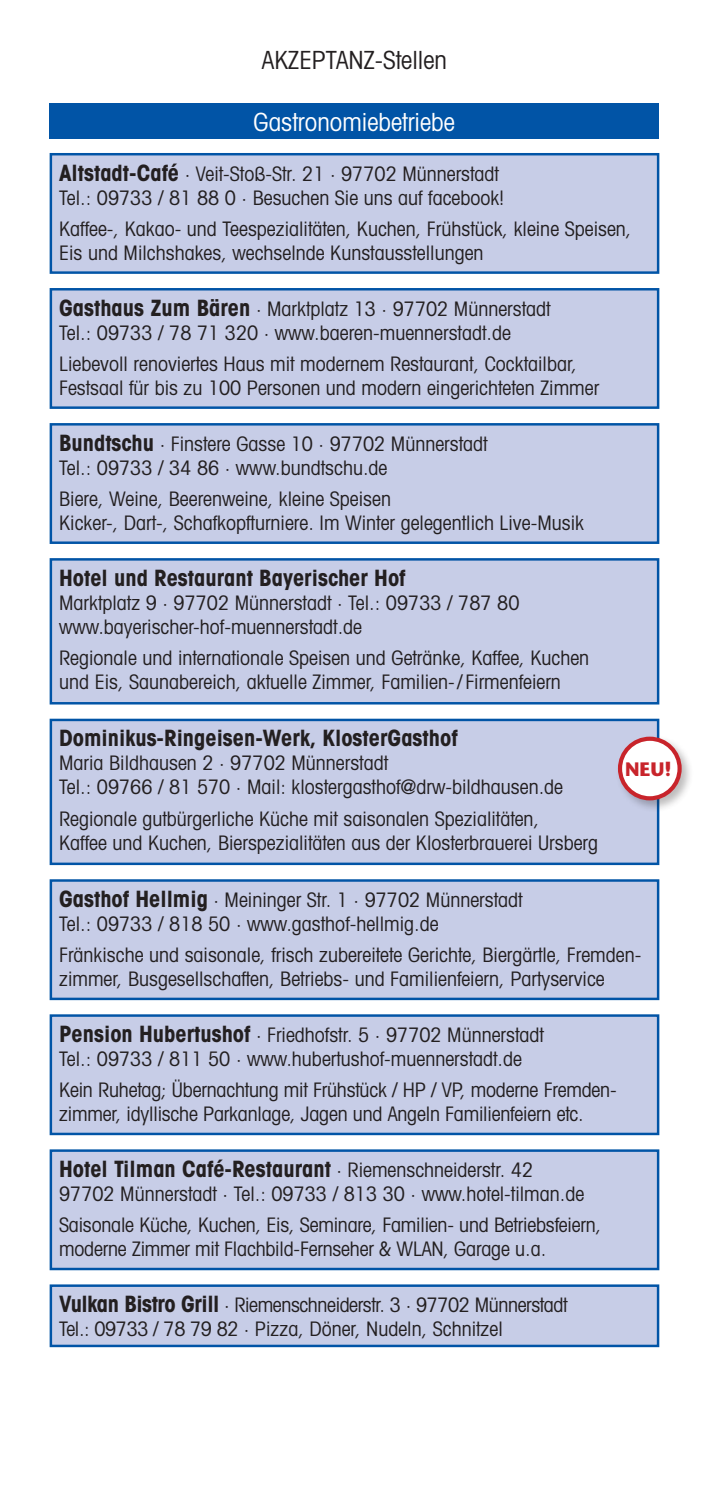
<style>
.page{position:relative;width:709px;height:1489px;background:#fff}
.page>*{position:absolute;margin:0;border:0;box-sizing:border-box;transform-origin:0 0}
.t1{font:condensed 25px "Avant Garde";color:#fff}
.t2{font:condensed 25px "Avant Garde";color:#231f20}
.t3{font:700 condensed 22.5px "Avant Garde";color:#231f20}
.t4{font:condensed 20px/24px "Avant Garde";color:#231f20}
.t5{font:condensed 20px/24px "Avant Garde";letter-spacing:-.02em;color:#231f20}
.t6{font:700 19.5px "Stone Sans";color:#c8242b}
.s1{font-weight:700;font-size:22.5px}
.s2{font-weight:400;font-size:20px}
</style>
<div class="page">
<div style="left:51px;top:720px;width:607px;height:143px;background:#c7cde7"></div>
<div style="left:50px;top:718px;width:609px;height:147px;border:2px solid #0154a6"></div>
<div style="left:51px;top:559px;width:607px;height:144px;background:#c7cde7"></div>
<div style="left:50px;top:558px;width:609px;height:146px;border:2px solid #0154a6"></div>
<div style="left:51px;top:154px;width:607px;height:118px;background:#c7cde7"></div>
<div style="left:50px;top:153px;width:609px;height:121px;border:2px solid #0154a6"></div>
<div style="left:50px;top:103px;width:608px;height:36px;background:#0154a6"></div>
<div style="left:51px;top:424px;width:607px;height:118px;background:#c7cde7"></div>
<div style="left:50px;top:423px;width:609px;height:121px;border:2px solid #0154a6"></div>
<div style="left:51px;top:289px;width:607px;height:118px;background:#c7cde7"></div>
<div style="left:50px;top:288px;width:609px;height:121px;border:2px solid #0154a6"></div>
<div style="left:51px;top:880px;width:607px;height:118px;background:#c7cde7"></div>
<div style="left:50px;top:879px;width:609px;height:121px;border:2px solid #0154a6"></div>
<div style="left:51px;top:1285px;width:607px;height:60px;background:#c7cde7"></div>
<div style="left:50px;top:1284px;width:609px;height:62px;border:2px solid #0154a6"></div>
<div style="left:51px;top:1015px;width:607px;height:118px;background:#c7cde7"></div>
<div style="left:50px;top:1014px;width:609px;height:121px;border:2px solid #0154a6"></div>
<div style="left:51px;top:1150px;width:607px;height:118px;background:#c7cde7"></div>
<div style="left:50px;top:1149px;width:609px;height:121px;border:2px solid #0154a6"></div>
<div style="left:616px;top:734px;width:78px;height:79px;background:#231f20;opacity:.3"></div>
<div style="left:620px;top:738px;width:59px;height:60px;background:#fff;border-radius:50%"></div>
<div style="left:618px;top:736px;width:63px;height:64px;border:4px solid #c8242b;border-radius:50%"></div>
<p class="t2" style="left:262px;top:45px;width:187px">AKZEPTANZ-Stellen</p>
<p class="t1" style="left:253px;top:106px;width:203px">Gastronomiebetriebe</p>
<p class="t4" style="left:59px;top:161px;width:446px"><span class="s1">Altstadt-Café</span> · Veit-Stoß-Str. 21 · 97702 Münnerstadt<br>Tel.: 09733 / 81 88 0 · Besuchen Sie uns auf facebook!</p>
<p class="t4" style="left:59px;top:216px;width:574px">Kaffee-, Kakao- und Teespezialitäten, Kuchen, Frühstück, kleine Speisen,<br>Eis und Milchshakes, wechselnde Kunstausstellungen</p>
<p class="t4" style="left:59px;top:296px;width:493px"><span class="s1">Gasthaus Zum Bären</span> · Marktplatz 13 · 97702 Münnerstadt<br>Tel.: 09733 / 78 71 320 · www.baeren-muennerstadt.de</p>
<p class="t4" style="left:59px;top:351px;width:541px">Liebevoll renoviertes Haus mit modernem Restaurant, Cocktailbar,<br>Festsaal für bis zu 100 Personen und modern eingerichteten Zimmer</p>
<p class="t4" style="left:59px;top:431px;width:430px"><span class="s1">Bundtschu</span> · Finstere Gasse 10 · 97702 Münnerstadt<br>Tel.: 09733 / 34 86 · www.bundtschu.de</p>
<p class="t4" style="left:59px;top:486px;width:526px">Biere, Weine, Beerenweine, kleine Speisen<br>Kicker-, Dart-, Schafkopfturniere. Im Winter gelegentlich Live-Musik</p>
<p class="t3" style="left:59px;top:563px;width:348px">Hotel und Restaurant Bayerischer Hof</p>
<p class="t4" style="left:59px;top:590px;width:462px">Marktplatz 9 · 97702 Münnerstadt · Tel.: 09733 / 787 80 www.bayerischer-hof-muennerstadt.de</p>
<p class="t4" style="left:59px;top:645px;width:531px">Regionale und internationale Speisen und Getränke, Kaffee, Kuchen und Eis, Saunabereich, aktuelle Zimmer, Familien- / Firmenfeiern</p>
<p class="t3" style="left:59px;top:724px;width:400px">Dominikus-Ringeisen-Werk, KlosterGasthof</p>
<p class="t4" style="left:59px;top:750px;width:505px">Maria Bildhausen 2 · 97702 Münnerstadt<br>Tel.: 09766 / 81 570 · Mail: klostergasthof@drw-bildhausen.de</p>
<p class="t4" style="left:59px;top:805px;width:540px">Regionale gutbürgerliche Küche mit saisonalen Spezialitäten,<br>Kaffee und Kuchen, Bierspezialitäten aus der Klosterbrauerei Ursberg</p>
<p class="t6" style="left:625px;top:757px;width:48px">NEU!</p>
<p class="t4" style="left:59px;top:887px;width:465px"><span class="s1">Gasthof Hellmig</span> · Meininger Str. 1 · 97702 Münnerstadt<br>Tel.: 09733 / 818 50 · www.gasthof-hellmig.de</p>
<p class="t4" style="left:59px;top:942px;width:584px">Fränkische und saisonale, frisch zubereitete Gerichte, Biergärtle, Fremden&shy;zimmer, Busgesellschaften, Betriebs- und Familienfeiern, Partyservice</p>
<p class="t4" style="left:59px;top:1022px;width:486px"><span class="s1">Pension Hubertushof</span> · Friedhofstr. 5 · 97702 Münnerstadt<br>Tel.: 09733 / 811 50 · www.hubertushof-muennerstadt.de</p>
<p class="t4" style="left:59px;top:1077px;width:557px">Kein Ruhetag; Übernachtung mit Frühstück / HP / VP, moderne Fremden&shy;zimmer, idyllische Parkanlage, Jagen und Angeln Familienfeiern etc.</p>
<p class="t3" style="left:59px;top:1154px;width:475px">Hotel Tilman Café-Restaurant <span class="s2">· Riemenschneiderstr. 42</span></p>
<p class="t4" style="left:59px;top:1177px;width:543px;line-height:31px">97702 Münnerstadt · Tel.: 09733 / 813 30 · www.hotel-tilman.de<br>Saisonale Küche, Kuchen, Eis, Seminare, Familien- und Betriebsfeiern,</p>
<p class="t4" style="left:59px;top:1236px;width:488px">moderne Zimmer mit Flachbild-Fernseher &amp; WLAN, Garage u.a.</p>
<p class="t5" style="left:59px;top:1292px;width:510px"><span class="s1">Vulkan Bistro Grill</span> · Riemenschneiderstr. 3 · 97702 Münnerstadt<br>Tel.: 09733 / 78 79 82 · Pizza, Döner, Nudeln, Schnitzel</p>
</div>
